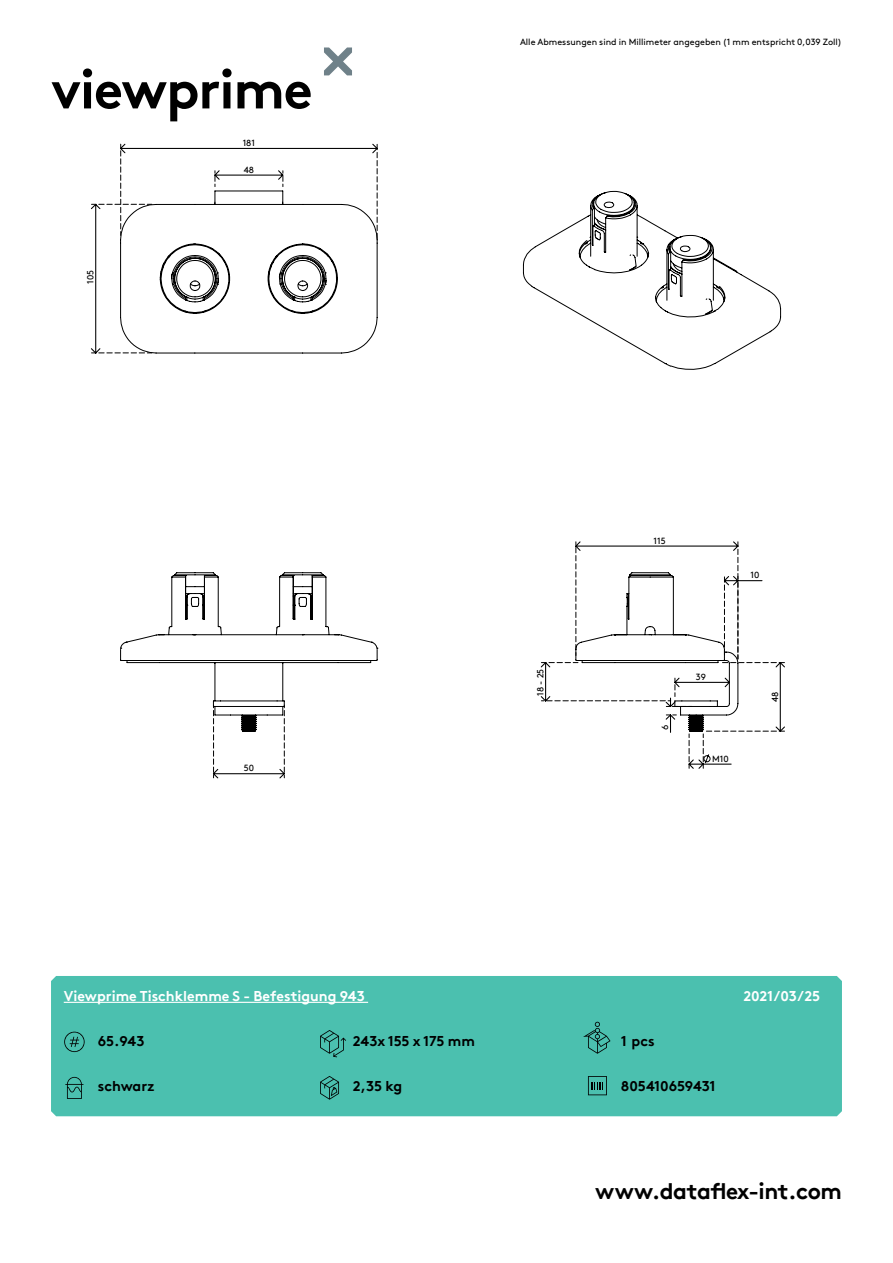
<style>
.page{position:relative;width:893px;height:1263px;background:#fff}
.page>*{position:absolute;margin:0;border:0;box-sizing:border-box;transform-origin:0 0}
.hoofdstuk{font:700 54px "Brown Pro TT";letter-spacing:-.02em;color:#000}
.t1{font:700 22.5px "Brown Pro TT";letter-spacing:-.02em;color:#000}
.specificaties{font:700 14.25px "Brown Pro TT";color:#000}
.t2{font:700 14.25px "Brown Pro TT";color:#fff}
.t3{font:9px "Brown";color:#000}
.t4{font:9px "Brown Pro TT Regular Alt";color:#000}
</style>
<div class="page">
<svg style="left:324px;top:47px;width:28px;height:28px"></svg>
<div style="left:51px;top:976px;width:791px;height:140px;background:#4bc0af"></div>
<svg style="left:120px;top:572px;width:258px;height:206px"></svg>
<svg style="left:540px;top:541px;width:245px;height:227px"></svg>
<svg style="left:91px;top:143px;width:287px;height:211px"></svg>
<svg style="left:523px;top:191px;width:258px;height:179px"></svg>
<svg style="left:64px;top:1032px;width:21px;height:20px"></svg>
<svg style="left:65px;top:1077px;width:18px;height:22px"></svg>
<svg style="left:320px;top:1030px;width:26px;height:27px"></svg>
<svg style="left:583px;top:1022px;width:27px;height:32px"></svg>
<svg style="left:320px;top:1076px;width:19px;height:24px"></svg>
<svg style="left:588px;top:1076px;width:19px;height:19px"></svg>
<hr style="left:64px;top:1002px;width:304px;height:1px;background:#fff">
<p class="hoofdstuk" style="left:51px;top:46px;width:263px">viewprime</p>
<p class="t4" style="left:83px;top:284px;width:15px;rotate:-90deg">105</p>
<p class="t4" style="left:243px;top:136px;width:14px">181</p>
<p class="t4" style="left:244px;top:163px;width:12px">48</p>
<p class="t4" style="left:244px;top:761px;width:12px">50</p>
<p class="t3" style="left:520px;top:35px;width:323px">Alle Abmessungen sind in Millimeter angegeben (1 mm entspricht 0,039 Zoll)</p>
<p class="t4" style="left:533px;top:696px;width:29px;rotate:-90deg">18 - 25</p>
<p class="t4" style="left:653px;top:534px;width:14px">115</p>
<p class="t4" style="left:751px;top:568px;width:10px">10</p>
<p class="t4" style="left:658px;top:730px;width:7px;rotate:-90deg">6</p>
<p class="t4" style="left:696px;top:670px;width:12px">39</p>
<p class="t4" style="left:712px;top:752px;width:18px">M10</p>
<p class="t4" style="left:768px;top:702px;width:12px;rotate:-90deg">48</p>
<h3 class="t2" style="left:64px;top:985px;width:303px">Viewprime Tischklemme S - Befestigung 943</h3>
<h3 class="t2" style="left:743px;top:985px;width:78px">2021/03/25</h3>
<h3 class="specificaties" style="left:98px;top:1029px;width:48px">65.943</h3>
<p class="specificaties" style="left:98px;top:1074px;width:58px">schwarz</p>
<p class="specificaties" style="left:353px;top:1029px;width:124px">243x 155 x 175 mm</p>
<p class="specificaties" style="left:621px;top:1029px;width:35px">1 pcs</p>
<p class="specificaties" style="left:353px;top:1074px;width:51px">2,35 kg</p>
<h3 class="specificaties" style="left:621px;top:1074px;width:96px">805410659431</h3>
<h2 class="t1" style="left:595px;top:1173px;width:248px">www.dataflex-int.com</h2>
</div>
